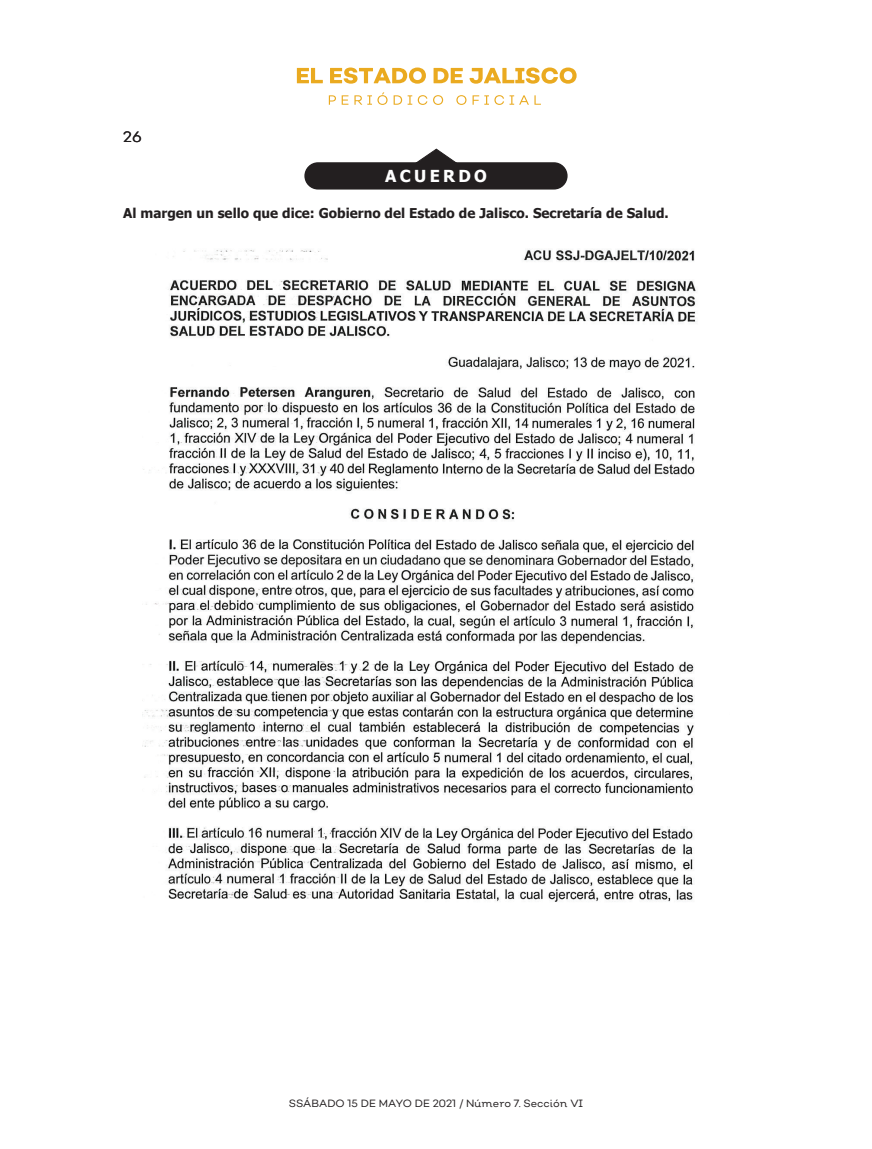
<style>
.page{position:relative;width:872px;height:1149px;background:#fff}
.page>*{position:absolute;margin:0;border:0;box-sizing:border-box;transform-origin:0 0}
.t1{font:700 16.5px "Tahoma";letter-spacing:.2em;color:#fff}
.t2{font:15px "Nutmeg";color:#231f20}
.t3{font:700 13.5px "Tahoma";color:#231f20}
.t4{font:10.5px "Nutmeg Headline";color:#231f20}
</style>
<div class="page">
<div style="left:305px;top:163px;width:262px;height:26px;background:#231f20;border-radius:13px"></div>
<div style="left:304px;top:162px;width:263px;height:27px;border:2px solid #231f20;border-radius:13px"></div>
<svg style="left:415px;top:149px;width:43px;height:15px"></svg>
<img style="left:142px;top:249px;width:554px;height:653px">
<svg style="left:297px;top:68px;width:26px;height:15px"></svg>
<svg style="left:330px;top:67px;width:96px;height:17px"></svg>
<svg style="left:433px;top:68px;width:30px;height:15px"></svg>
<svg style="left:469px;top:67px;width:107px;height:17px"></svg>
<svg style="left:329px;top:95px;width:7px;height:10px"></svg>
<svg style="left:342px;top:95px;width:6px;height:10px"></svg>
<svg style="left:354px;top:92px;width:33px;height:13px"></svg>
<svg style="left:393px;top:95px;width:19px;height:10px"></svg>
<svg style="left:418px;top:95px;width:9px;height:10px"></svg>
<svg style="left:433px;top:95px;width:10px;height:10px"></svg>
<svg style="left:456px;top:95px;width:10px;height:10px"></svg>
<svg style="left:472px;top:95px;width:69px;height:10px"></svg>
<p class="t2" style="left:123px;top:127px;width:20px">26</p>
<p class="t1" style="left:385px;top:164px;width:103px">ACUERDO</p>
<p class="t3" style="left:123px;top:204px;width:547px">Al margen un sello que dice: Gobierno del Estado de Jalisco. Secretaría de Salud.</p>
<p class="t4" style="left:289px;top:1096px;width:296px">SSÁBADO 15 DE MAYO DE 2021 / Número 7. Sección VI</p>
</div>
